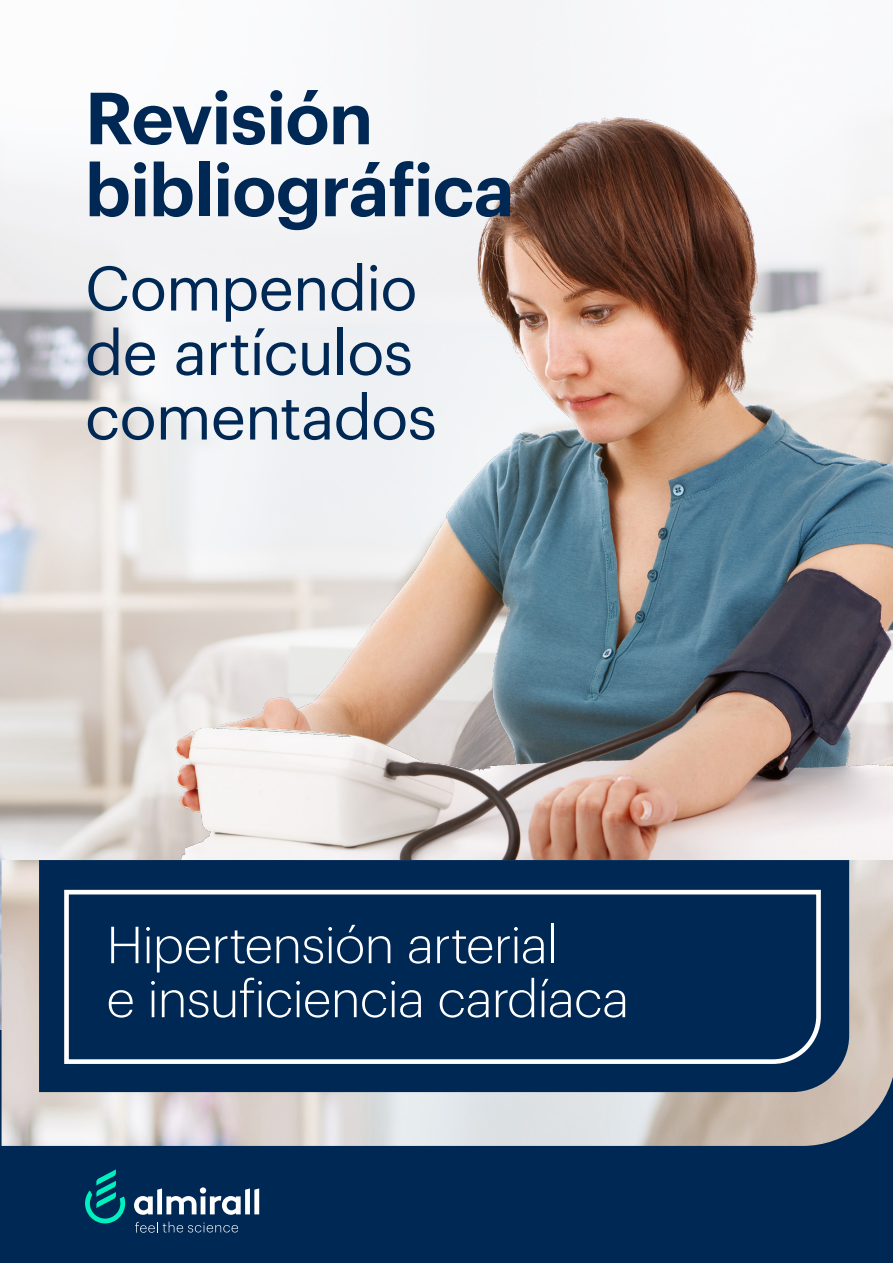
<style>
.page{position:relative;width:893px;height:1263px;background:#fff}
.page>*{position:absolute;margin:0;border:0;box-sizing:border-box;transform-origin:0 0}
.TXT_NORMAL{font:600 72px/72px "Graphik";letter-spacing:-.015em;color:#002855}
.TXT_NORMAL-2{font:61.5px "Graphik";letter-spacing:-.015em;color:#002855}
.TXT_NORMAL-3{font:300 51px/54px "Graphik";letter-spacing:-.015em;color:#fff}
</style>
<div class="page">
<img style="left:0;top:0;width:566px;height:1031px">
<div style="left:0;top:1031px;width:893px;height:232px;background:#002855"></div>
<svg style="left:135px;top:1222px;width:103px;height:11px"></svg>
<svg style="left:85px;top:1169px;width:40px;height:55px"></svg>
<svg style="left:134px;top:1187px;width:125px;height:28px"></svg>
<img style="left:1px;top:81px;width:892px;height:809px">
<img style="left:2px;top:860px;width:891px;height:286px">
<div style="left:39px;top:860px;width:810px;height:232px;background:#002855"></div>
<svg style="left:62px;top:887px;width:761px;height:179px"></svg>
<p class="TXT_NORMAL" style="left:85px;top:76px;width:431px">Revisión bibliográfica</p>
<p class="TXT_NORMAL-2" style="left:85px;top:242px;width:334px">Compendio</p>
<p class="TXT_NORMAL-2" style="left:85px;top:307px;width:330px">de artículos</p>
<p class="TXT_NORMAL-2" style="left:85px;top:371px;width:353px">comentados</p>
<p class="TXT_NORMAL-3" style="left:107px;top:914px;width:524px">Hipertensión arterial<br>e insuficiencia cardíaca</p>
</div>
